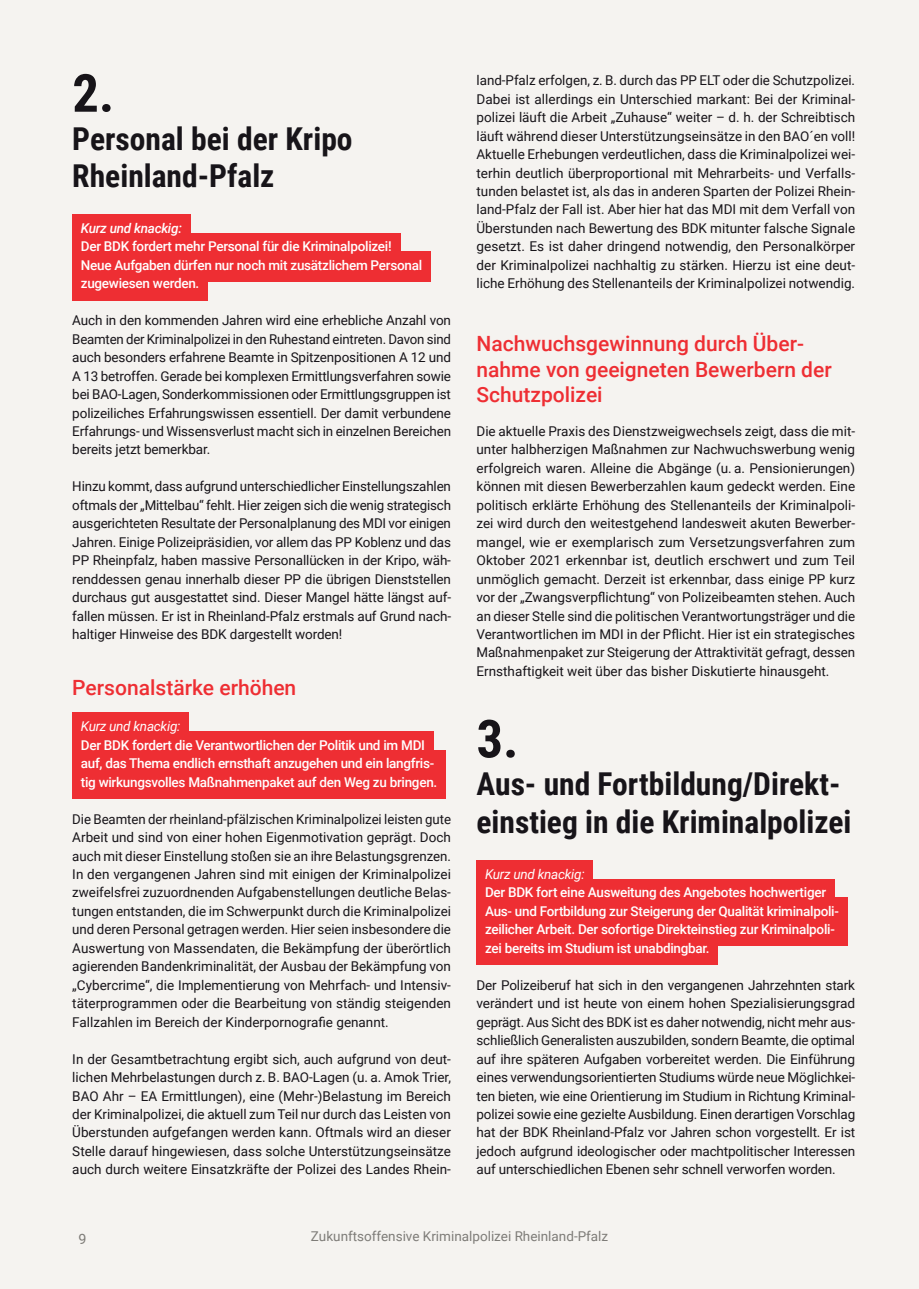
<style>
.page{position:relative;width:919px;height:1289px;background:#fff}
.page>*{position:absolute;margin:0;border:0;box-sizing:border-box;transform-origin:0 0}
.t1{font:700 52.5px "Roboto Condensed";color:#171419}
.t2{font:700 31.5px/37.8px "Roboto Condensed";color:#171419}
.t3{font:500 21px/25.2px "Roboto";color:#ee2e33}
.t4{font:14.25px "Roboto";color:#7e7c78}
.t5{font:13.5px/18.5px "Roboto";color:#171419;text-align:justify}
.t6{font:500 13.5px/18.5px "Roboto";letter-spacing:-.02em;color:#fff}
.t7{font:13.5px "Roboto";color:#7e7c78}
.t8{font:italic 13.5px "Roboto";letter-spacing:-.02em;color:#fff}
.t9{font:italic 500 13.5px "Roboto";letter-spacing:-.02em;color:#fff}
</style>
<div class="page">
<div style="left:0;top:0;width:918px;height:1288px;background:#f5f3f0"></div>
<div style="left:72px;top:214px;width:119px;height:31px;background:#ee2e33"></div>
<div style="left:72px;top:233px;width:328px;height:30px;background:#ee2e33"></div>
<div style="left:72px;top:251px;width:359px;height:31px;background:#ee2e33"></div>
<div style="left:72px;top:268px;width:136px;height:33px;background:#ee2e33"></div>
<div style="left:72px;top:712px;width:117px;height:31px;background:#ee2e33"></div>
<div style="left:72px;top:731px;width:362px;height:30px;background:#ee2e33"></div>
<div style="left:72px;top:749px;width:374px;height:49px;background:#ee2e33"></div>
<div style="left:476px;top:860px;width:117px;height:30px;background:#ee2e33"></div>
<div style="left:476px;top:878px;width:358px;height:31px;background:#ee2e33"></div>
<div style="left:476px;top:897px;width:371px;height:49px;background:#ee2e33"></div>
<div style="left:476px;top:934px;width:242px;height:30px;background:#ee2e33"></div>
<h1 class="t1" style="left:72px;top:56px;width:43px">2.</h1>
<h2 class="t2" style="left:72px;top:118px;width:282px">Personal bei der Kripo<br>Rheinland-Pfalz</h2>
<p class="t9" style="left:81px;top:219px;width:102px">Kurz und knackig:</p>
<p class="t6" style="left:81px;top:237px;width:343px">Der BDK fordert mehr Personal für die Kriminalpolizei!<br>Neue Aufgaben dürfen nur noch mit zusätzlichem Personal zugewiesen werden.</p>
<p class="t5" style="left:72px;top:311px;width:380px">Auch in den kommenden Jahren wird eine erhebliche Anzahl von Beamten der Kriminalpolizei in den Ruhestand eintreten. Davon sind auch besonders erfahrene Beamte in Spitzenpositionen A 12 und A 13 betroffen. Gerade bei komplexen Ermittlungsverfahren sowie bei BAO-Lagen, Sonderkommissionen oder Ermittlungsgruppen ist polizeiliches Erfahrungswissen essentiell. Der damit verbundene Erfahrungs- und Wissensverlust macht sich in einzelnen Bereichen bereits jetzt bemerkbar.</p>
<p class="t5" style="left:72px;top:477px;width:380px">Hinzu kommt, dass aufgrund unterschiedlicher Einstellungszahlen oftmals der „Mittelbau“ fehlt. Hier zeigen sich die wenig strategisch ausgerichteten Resultate der Personalplanung des MDI vor einigen Jahren. Einige Polizeipräsidien, vor allem das PP Koblenz und das PP Rheinpfalz, haben massive Personallücken in der Kripo, wäh&shy;renddessen genau innerhalb dieser PP die übrigen Dienststellen durchaus gut ausgestattet sind. Dieser Mangel hätte längst auf&shy;fallen müssen. Er ist in Rheinland-Pfalz erstmals auf Grund nach&shy;haltiger Hinweise des BDK dargestellt worden!</p>
<h3 class="t3" style="left:72px;top:674px;width:225px">Personalstärke erhöhen</h3>
<p class="t8" style="left:81px;top:717px;width:101px">Kurz und knackig:</p>
<p class="t6" style="left:81px;top:735px;width:358px">Der BDK fordert die Verantwortlichen der Politik und im MDI auf, das Thema endlich ernsthaft anzugehen und ein langfris&shy;tig wirkungsvolles Maßnahmenpaket auf den Weg zu bringen.</p>
<p class="t5" style="left:72px;top:809px;width:380px">Die Beamten der rheinland-pfälzischen Kriminalpolizei leisten gute Arbeit und sind von einer hohen Eigenmotivation geprägt. Doch auch mit dieser Einstellung stoßen sie an ihre Belastungsgrenzen.<br>In den vergangenen Jahren sind mit einigen der Kriminalpolizei zweifelsfrei zuzuordnenden Aufgabenstellungen deutliche Belas&shy;tungen entstanden, die im Schwerpunkt durch die Kriminalpolizei und deren Personal getragen werden. Hier seien insbesondere die Auswertung von Massendaten, die Bekämpfung der überörtlich agierenden Bandenkriminalität, der Ausbau der Bekämpfung von „Cybercrime“, die Implementierung von Mehrfach- und Intensiv&shy;täterprogrammen oder die Bearbeitung von ständig steigenden Fallzahlen im Bereich der Kinderpornografie genannt.</p>
<p class="t5" style="left:72px;top:1049px;width:380px">In der Gesamtbetrachtung ergibt sich, auch aufgrund von deut&shy;lichen Mehrbelastungen durch z. B. BAO-Lagen (u. a. Amok Trier, BAO Ahr – EA Ermittlungen), eine (Mehr-)Belastung im Bereich der Kriminalpolizei, die aktuell zum Teil nur durch das Leisten von Überstunden aufgefangen werden kann. Oftmals wird an dieser Stelle darauf hingewiesen, dass solche Unterstützungseinsätze auch durch weitere Einsatzkräfte der Polizei des Landes Rhein-</p>
<p class="t5" style="left:476px;top:71px;width:380px">land-Pfalz erfolgen, z. B. durch das PP ELT oder die Schutzpolizei.<br>Dabei ist allerdings ein Unterschied markant: Bei der Kriminal&shy;polizei läuft die Arbeit „Zuhause“ weiter – d. h. der Schreibtisch läuft während dieser Unterstützungseinsätze in den BAO´en voll!<br>Aktuelle Erhebungen verdeutlichen, dass die Kriminalpolizei wei&shy;terhin deutlich überproportional mit Mehrarbeits- und Verfalls&shy;tunden belastet ist, als das in anderen Sparten der Polizei Rhein&shy;land-Pfalz der Fall ist. Aber hier hat das MDI mit dem Verfall von Überstunden nach Bewertung des BDK mitunter falsche Signale gesetzt. Es ist daher dringend notwendig, den Personalkörper der Kriminalpolizei nachhaltig zu stärken. Hierzu ist eine deut&shy;liche Erhöhung des Stellenanteils der Kriminalpolizei notwendig.</p>
<h3 class="t3" style="left:476px;top:330px;width:357px">Nachwuchsgewinnung durch Über&shy;nahme von geeigneten Bewerbern der<br>Schutzpolizei</h3>
<p class="t5" style="left:476px;top:421px;width:380px">Die aktuelle Praxis des Dienstzweigwechsels zeigt, dass die mit&shy;unter halbherzigen Maßnahmen zur Nachwuchswerbung wenig erfolgreich waren. Alleine die Abgänge (u. a. Pensionierungen) können mit diesen Bewerberzahlen kaum gedeckt werden. Eine politisch erklärte Erhöhung des Stellenanteils der Kriminalpoli&shy;zei wird durch den weitestgehend landesweit akuten Bewerber&shy;mangel, wie er exemplarisch zum Versetzungsverfahren zum Oktober 2021 erkennbar ist, deutlich erschwert und zum Teil unmöglich gemacht. Derzeit ist erkennbar, dass einige PP kurz vor der „Zwangsverpflichtung“ von Polizeibeamten stehen. Auch an dieser Stelle sind die politischen Verantwortungsträger und die Verantwortlichen im MDI in der Pflicht. Hier ist ein strategisches Maßnahmenpaket zur Steigerung der Attraktivität gefragt, dessen Ernsthaftigkeit weit über das bisher Diskutierte hinausgeht.</p>
<h1 class="t1" style="left:476px;top:702px;width:43px">3.</h1>
<h2 class="t2" style="left:476px;top:764px;width:376px">Aus- und Fortbildung/Direkt&shy;einstieg in die Kriminalpolizei</h2>
<p class="t8" style="left:485px;top:864px;width:101px">Kurz und knackig:</p>
<p class="t6" style="left:485px;top:882px;width:355px">Der BDK fort eine Ausweitung des Angebotes hochwertiger Aus- und Fortbildung zur Steigerung der Qualität kriminalpoli&shy;zeilicher Arbeit. Der sofortige Direkteinstieg zur Kriminalpoli&shy;zei bereits im Studium ist unabdingbar.</p>
<p class="t5" style="left:476px;top:975px;width:380px">Der Polizeiberuf hat sich in den vergangenen Jahrzehnten stark verändert und ist heute von einem hohen Spezialisierungsgrad geprägt. Aus Sicht des BDK ist es daher notwendig, nicht mehr aus&shy;schließlich Generalisten auszubilden, sondern Beamte, die optimal auf ihre späteren Aufgaben vorbereitet werden. Die Einführung eines verwendungsorientierten Studiums würde neue Möglichkei&shy;ten bieten, wie eine Orientierung im Studium in Richtung Kriminal&shy;polizei sowie eine gezielte Ausbildung. Einen derartigen Vorschlag hat der BDK Rheinland-Pfalz vor Jahren schon vorgestellt. Er ist jedoch aufgrund ideologischer oder machtpolitischer Interessen auf unterschiedlichen Ebenen sehr schnell verworfen worden.</p>
<p class="t4" style="left:78px;top:1229px;width:10px">9</p>
<p class="t7" style="left:311px;top:1227px;width:299px">Zukunftsoffensive Kriminalpolizei Rheinland-Pfalz</p>
</div>
